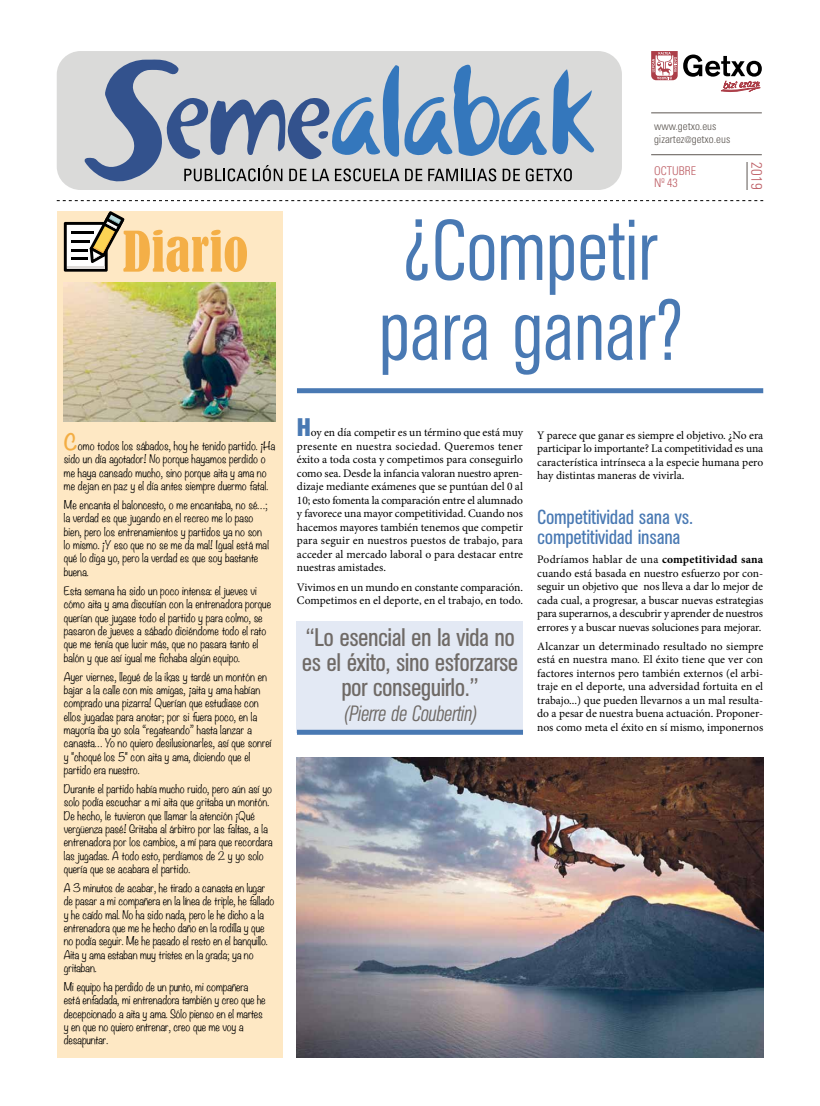
<style>
.page{position:relative;width:820px;height:1106px;background:#fff}
.page>*{position:absolute;margin:0;border:0;box-sizing:border-box;transform-origin:0 0}
.t1{font:300 condensed 85px/80px "AK12";color:#4979b3}
.t2{font:condensed 52px "Bernard";letter-spacing:.005em;color:#f4af47}
.t3{font:condensed 25px/25px "AK12";letter-spacing:-.01em;color:#6f6a66;text-align:center}
.t4{font:italic 300 condensed 22px "AK12";letter-spacing:-.01em;color:#6f6a66}
.t5{font:condensed 20px/20px "AK12";color:#4979b3}
.t6{font:300 condensed 15px "Univers";color:#be5e65}
.t7{font:300 condensed 12px/12px "Univers";color:#be5e65}
.t8{font:11.5px/13.5px "Minion Pro";letter-spacing:-.005em;color:#000;text-align:justify}
.t9{font:300 condensed 11px/13px "Univers";color:#5d5752}
.t10{font:300 10.5px/13.3px "Noteworthy";color:#000}
.s1{font-weight:700;font-size:20px;color:#f3ad43}
.s2{font-size:9px}
.s3{font-family:"AK12";font-weight:700;font-stretch:condensed;font-size:25px;color:#4979b3}
.s4{font-weight:700}
</style>
<div class="page">
<svg style="left:683px;top:55px;width:78px;height:37px"></svg>
<svg style="left:651px;top:51px;width:26px;height:29px"></svg>
<hr style="left:651px;top:113px;width:110px;height:1px;background:#5d5752">
<hr style="left:651px;top:154px;width:110px;height:1px;background:#5d5752">
<svg style="left:746px;top:162px;width:1px;height:28px"></svg>
<svg style="left:57px;top:200px;width:706px;height:1px"></svg>
<div style="left:297px;top:388px;width:466px;height:5px;background:#4979b3"></div>
<div style="left:57px;top:51px;width:564px;height:139px;background:#dadad9;border-radius:24px"></div>
<svg style="left:84px;top:59px;width:510px;height:123px"></svg>
<div style="left:297px;top:621px;width:226px;height:111px;background:#e3e9f4"></div>
<div style="left:297px;top:729px;width:226px;height:5px;background:#4979b3"></div>
<div style="left:57px;top:212px;width:225px;height:845px;background:#fee8c4"></div>
<svg style="left:64px;top:211px;width:60px;height:61px"></svg>
<img style="left:64px;top:282px;width:211px;height:139px">
<img style="left:297px;top:758px;width:466px;height:299px">
<h2 class="t2" style="left:123px;top:221px;width:127px">Diario</h2>
<p class="t10" style="left:64px;top:439px;width:213px"><span class="s1">C</span>omo todos los sábados, hoy he tenido partido. ¡Ha sido un día agotador! No porque hayamos perdido o me haya cansado mucho, sino porque aita y ama no me dejan en paz y el día antes siempre duermo fatal.</p>
<p class="t10" style="left:64px;top:498px;width:206px">Me encanta el baloncesto, o me encantaba, no sé…; la verdad es que jugando en el recreo me lo paso bien, pero los entrenamientos y partidos ya no son lo mismo. ¡Y eso que no se me da mal! Igual está mal qué lo diga yo, pero la verdad es que soy bastante buena.</p>
<p class="t10" style="left:64px;top:584px;width:209px">Esta semana ha sido un poco intensa: el jueves vi cómo aita y ama discutían con la entrenadora porque querían que jugase todo el partido y para colmo, se pasaron de jueves a sábado diciéndome todo el rato que me tenía que lucir más, que no pasara tanto el balón y que así igual me fichaba algún equipo.</p>
<p class="t10" style="left:64px;top:669px;width:209px">Ayer viernes, llegué de la ikas y tardé un montón en bajar a la calle con mis amigas, ¡aita y ama habían comprado una pizarra! Querían que estudiase con ellos jugadas para anotar; por si fuera poco, en la mayoría iba yo sola “regateando” hasta lanzar a canasta… Yo no quiero desilusionarles, así que sonreí y "choqué los 5" con aita y ama, diciendo que el partido era nuestro.</p>
<p class="t10" style="left:64px;top:782px;width:210px">Durante el partido había mucho ruido, pero aún así yo solo podía escuchar a mi aita que gritaba un montón.<br>De hecho, le tuvieron que llamar la atención ¡Qué vergüenza pasé! Gritaba al árbitro por las faltas, a la entrenadora por los cambios, a mí para que recordara las jugadas. A todo esto, perdíamos de 2 y yo solo quería que se acabara el partido.</p>
<p class="t10" style="left:64px;top:881px;width:212px">A 3 minutos de acabar, he tirado a canasta en lugar de pasar a mi compañera en la línea de triple, he fallado y he caído mal. No ha sido nada, pero le he dicho a la entrenadora que me he hecho daño en la rodilla y que no podía seguir. Me he pasado el resto en el banquillo.<br>Aita y ama estaban muy tristes en la grada; ya no gritaban.</p>
<p class="t10" style="left:64px;top:980px;width:203px">Mi equipo ha perdido de un punto, mi compañera está enfadada, mi entrenadora también y creo que he decepcionado a aita y ama. Sólo pienso en el martes y en que no quiero entrenar, creo que me voy a desapuntar.</p>
<p class="t9" style="left:653px;top:120px;width:78px">www.getxo.eus gizartez<span class="s2">@</span>getxo.eus</p>
<p class="t7" style="left:653px;top:164px;width:43px">OCTUBRE<br>Nº 43</p>
<h3 class="t6" style="left:765px;top:162px;width:29px;rotate:90deg">2019</h3>
<h1 class="t1" style="left:378px;top:210px;width:304px">¿Competir para ganar?</h1>
<p class="t8" style="left:297px;top:426px;width:227px"><span class="s3">H</span>oy en día competir es un término que está muy presente en nuestra sociedad. Queremos tener éxito a toda costa y competimos para conseguirlo como sea. Desde la infancia valoran nuestro apren&shy;dizaje mediante exámenes que se puntúan del 0 al 10; esto fomenta la comparación entre el alumnado y favorece una mayor competitividad. Cuando nos hacemos mayores también tenemos que competir para seguir en nuestros puestos de trabajo, para acceder al mercado laboral o para destacar entre nuestras amistades.</p>
<p class="t8" style="left:297px;top:580px;width:227px">Vivimos en un mundo en constante comparación.<br>Competimos en el deporte, en el trabajo, en todo.</p>
<h3 class="t3" style="left:302px;top:625px;width:218px">“Lo esencial en la vida no es el éxito, sino esforzarse por conseguirlo.”</h3>
<h3 class="t4" style="left:343px;top:701px;width:134px">(Pierre de Coubertin)</h3>
<p class="t8" style="left:537px;top:428px;width:227px">Y parece que ganar es siempre el objetivo. ¿No era participar lo importante? La competitividad es una característica intrínseca a la especie humana pero hay distintas maneras de vivirla.</p>
<h3 class="t5" style="left:537px;top:507px;width:157px">Competitividad sana vs. competitividad insana</h3>
<p class="t8" style="left:537px;top:553px;width:227px">Podríamos hablar de una <span class="s4">competitividad sana </span>cuando está basada en nuestro esfuerzo por con&shy;seguir un objetivo que nos lleva a dar lo mejor de cada cual, a progresar, a buscar nuevas estrategias para superarnos, a descubrir y aprender de nuestros errores y a buscar nuevas soluciones para mejorar.</p>
<p class="t8" style="left:537px;top:639px;width:227px">Alcanzar un determinado resultado no siempre está en nuestra mano. El éxito tiene que ver con factores internos pero también externos (el arbi&shy;traje en el deporte, una adversidad fortuita en el trabajo...) que pueden llevarnos a un mal resulta&shy;do a pesar de nuestra buena actuación. Proponer&shy;nos como meta el éxito en sí mismo, imponernos</p>
</div>
